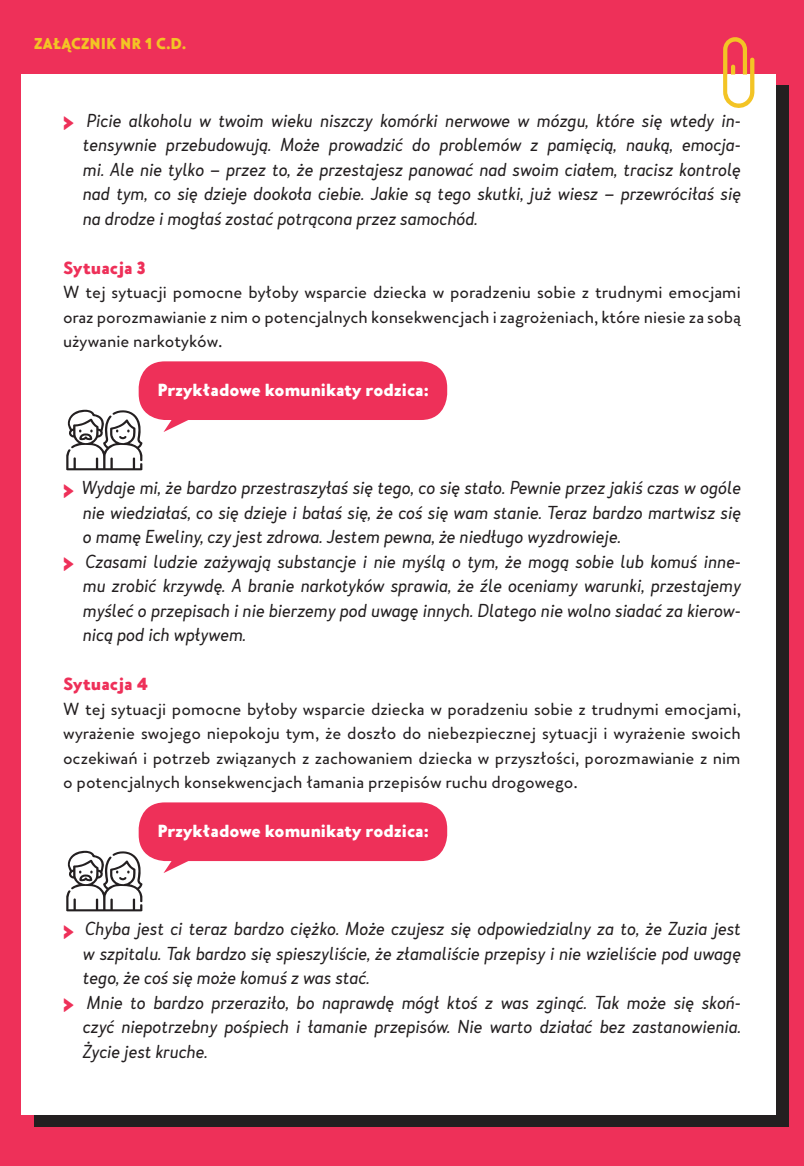
<style>
.page{position:relative;width:804px;height:1166px;background:#ee3059}
.page>*{position:absolute;margin:0;border:0;box-sizing:border-box;transform-origin:0 0}
.t1{font:italic 17.5px/24.5px "Merlo Neue";color:#231f20;text-align:justify}
.t2{font:17.5px/24.5px "Merlogrotesque";color:#231f20;text-align:justify}
.t3{font:900 17.5px "Merlogrotesque";color:#fff}
.t4{font:900 17.5px "Merlogrotesque";color:#ee3059}
.t5{font:15.75px "Merlogrotesque Balck";color:#f3c425}
.s1{font-family:"Merlogrotesque Balck";font-style:normal;font-size:29.75px;color:#ee3059}
</style>
<div class="page">
<div style="left:35px;top:85px;width:754px;height:1041px;background:#231f20"></div>
<div style="left:21px;top:74px;width:755px;height:1041px;background:#fff"></div>
<svg style="left:723px;top:37px;width:31px;height:71px"></svg>
<svg style="left:66px;top:410px;width:76px;height:60px"></svg>
<svg style="left:66px;top:851px;width:76px;height:60px"></svg>
<div style="left:139px;top:361px;width:308px;height:59px;background:#ee3059;border-radius:26px"></div>
<svg style="left:163px;top:419px;width:25px;height:13px"></svg>
<div style="left:139px;top:802px;width:308px;height:59px;background:#ee3059;border-radius:26px"></div>
<svg style="left:163px;top:861px;width:50px;height:12px"></svg>
<p class="t5" style="left:34px;top:33px;width:153px">ZAŁĄCZNIK NR 1 C.D.</p>
<p class="t1" style="left:83px;top:108px;width:659px;text-indent:-20px"><span class="s1">&gt;</span> Picie alkoholu w twoim wieku niszczy komórki nerwowe w mózgu, które się wtedy in&shy;tensywnie przebudowują. Może prowadzić do problemów z pamięcią, nauką, emocja&shy;mi. Ale nie tylko – przez to, że przestajesz panować nad swoim ciałem, tracisz kontrolę nad tym, co się dzieje dookoła ciebie. Jakie są tego skutki, już wiesz – przewróciłaś się na drodze i mogłaś zostać potrącona przez samochód.</p>
<p class="t4" style="left:63px;top:255px;width:84px">Sytuacja 3</p>
<p class="t2" style="left:63px;top:280px;width:679px">W tej sytuacji pomocne byłoby wsparcie dziecka w poradzeniu sobie z trudnymi emocjami oraz porozmawianie z nim o potencjalnych konsekwencjach i zagrożeniach, które niesie za sobą używanie narkotyków.</p>
<p class="t3" style="left:157px;top:377px;width:273px">Przykładowe komunikaty rodzica:</p>
<p class="t1" style="left:83px;top:476px;width:659px;text-indent:-20px"><span class="s1">&gt;</span> Wydaje mi, że bardzo przestraszyłaś się tego, co się stało. Pewnie przez jakiś czas w ogóle nie wiedziałaś, co się dzieje i bałaś się, że coś się wam stanie. Teraz bardzo martwisz się o mamę Eweliny, czy jest zdrowa. Jestem pewna, że niedługo wyzdrowieje.</p>
<p class="t1" style="left:83px;top:549px;width:659px;text-indent:-20px"><span class="s1">&gt;</span> Czasami ludzie zażywają substancje i nie myślą o tym, że mogą sobie lub komuś inne&shy;mu zrobić krzywdę. A branie narkotyków sprawia, że źle oceniamy warunki, przestajemy myśleć o przepisach i nie bierzemy pod uwagę innych. Dlatego nie wolno siadać za kierow&shy;nicą pod ich wpływem.</p>
<p class="t4" style="left:63px;top:672px;width:86px">Sytuacja 4</p>
<p class="t2" style="left:63px;top:696px;width:679px">W tej sytuacji pomocne byłoby wsparcie dziecka w poradzeniu sobie z trudnymi emocjami, wyrażenie swojego niepokoju tym, że doszło do niebezpiecznej sytuacji i wyrażenie swoich oczekiwań i potrzeb związanych z zachowaniem dziecka w przyszłości, porozmawianie z nim o potencjalnych konsekwencjach łamania przepisów ruchu drogowego.</p>
<p class="t3" style="left:157px;top:818px;width:273px">Przykładowe komunikaty rodzica:</p>
<p class="t1" style="left:83px;top:917px;width:659px;text-indent:-20px"><span class="s1">&gt;</span> Chyba jest ci teraz bardzo ciężko. Może czujesz się odpowiedzialny za to, że Zuzia jest w szpitalu. Tak bardzo się spieszyliście, że złamaliście przepisy i nie wzieliście pod uwagę tego, że coś się może komuś z was stać.</p>
<p class="t1" style="left:83px;top:990px;width:659px;text-indent:-20px"><span class="s1">&gt;</span> Mnie to bardzo przeraziło, bo naprawdę mógł ktoś z was zginąć. Tak może się skoń&shy;czyć niepotrzebny pośpiech i łamanie przepisów. Nie warto działać bez zastanowienia.<br>Życie jest kruche.</p>
</div>
